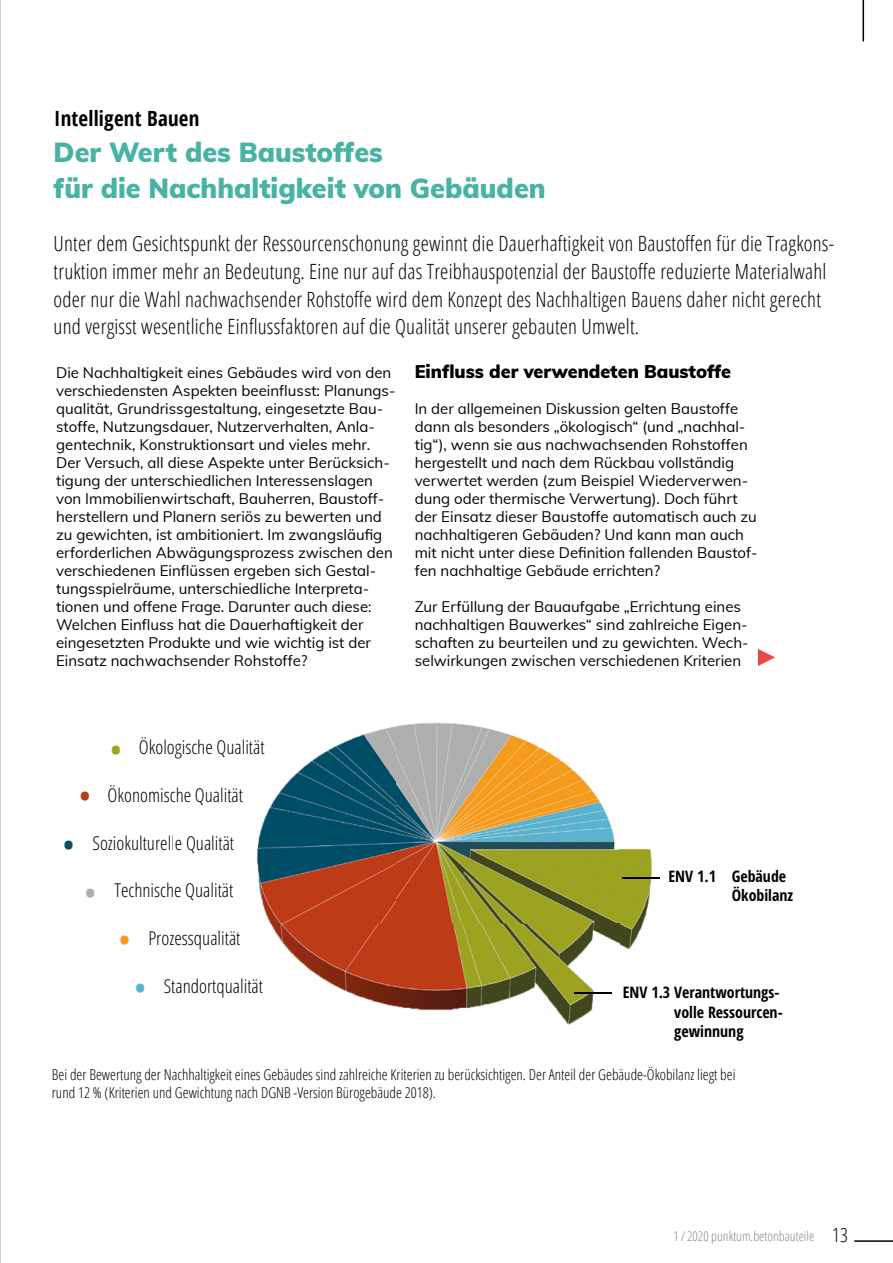
<style>
.page{position:relative;width:893px;height:1263px;background:#fff}
.page>*{position:absolute;margin:0;border:0;box-sizing:border-box;transform-origin:0 0}
.t1{font:300 condensed 38.1px "Open Sans";color:#9ea41f}
.t2{font:300 condensed 38.1px "Open Sans";color:#be3c18}
.t3{font:300 condensed 38.1px "Open Sans";color:#0f4e67}
.t4{font:300 condensed 38.1px "Open Sans";color:#b0afaf}
.t5{font:300 condensed 38.1px "Open Sans";color:#f59b1f}
.t6{font:300 condensed 38.1px "Open Sans";color:#5ab3ce}
.t7{font:900 27px/36px "Muli";color:#48b2a5}
.t8{font:300 condensed 21px/27.9px "Open Sans";letter-spacing:.01em;color:#000}
.t9{font:700 condensed 21px "Open Sans";letter-spacing:.01em;color:#000}
.t10{font:300 condensed 19.05px "Open Sans";color:#000}
.t11{font:900 18px "Muli";color:#000}
.t12{font:700 condensed 15.9px/19px "Open Sans";color:#000}
.t13{font:15px/18px "Muli";color:#000}
.t14{font:300 condensed 15px/18px "Open Sans";color:#000}
.t15{font:300 condensed 13.5px "Open Sans";color:#878787}
.s1{font-size:19.5px;color:#000}
</style>
<div class="page">
<svg style="left:758px;top:649px;width:17px;height:17px"></svg>
<img style="left:257px;top:722px;width:403px;height:303px">
<img style="left:257px;top:737px;width:7px;height:22px">
<img style="left:257px;top:978px;width:6px;height:19px">
<hr style="left:623px;top:877px;width:37px;height:1px;background:#000">
<hr style="left:574px;top:992px;width:38px;height:1px;background:#000">
<hr style="left:854px;top:1240px;width:39px;height:2px;background:#000">
<hr style="left:862px;top:0;width:2px;height:41px;background:#000">
<h3 class="t9" style="left:54px;top:104px;width:147px">Intelligent Bauen</h3>
<h2 class="t7" style="left:54px;top:133px;width:494px">Der Wert des Baustoffes<br>für die Nachhaltigkeit von Gebäuden</h2>
<p class="t8" style="left:54px;top:228px;width:782px">Unter dem Gesichtspunkt der Ressourcenschonung gewinnt die Dauerhaftigkeit von Baustoffen für die Tragkons&shy;truktion immer mehr an Bedeutung. Eine nur auf das Treibhauspotenzial der Baustoffe reduzierte Materialwahl oder nur die Wahl nachwachsender Rohstoffe wird dem Konzept des Nachhaltigen Bauens daher nicht gerecht und vergisst wesentliche Einflussfaktoren auf die Qualität unserer gebauten Umwelt.</p>
<p class="t13" style="left:56px;top:363px;width:341px">Die Nachhaltigkeit eines Gebäudes wird von den verschiedensten Aspekten beeinflusst: Planungs&shy;qualität, Grundrissgestaltung, eingesetzte Bau&shy;stoffe, Nutzungsdauer, Nutzerverhalten, Anla&shy;gentechnik, Konstruktionsart und vieles mehr.<br>Der Versuch, all diese Aspekte unter Berücksich&shy;tigung der unterschiedlichen Interessenslagen von Immobilienwirtschaft, Bauherren, Baustoff&shy;herstellern und Planern seriös zu bewerten und zu gewichten, ist ambitioniert. Im zwangsläufig erforderlichen Abwägungsprozess zwischen den verschiedenen Einflüssen ergeben sich Gestal&shy;tungsspielräume, unterschiedliche Interpreta&shy;tionen und offene Frage. Darunter auch diese:<br>Welchen Einfluss hat die Dauerhaftigkeit der eingesetzten Produkte und wie wichtig ist der Einsatz nachwachsender Rohstoffe?</p>
<p class="t11" style="left:415px;top:358px;width:318px">Einfluss der verwendeten Baustoffe</p>
<p class="t13" style="left:415px;top:399px;width:344px">In der allgemeinen Diskussion gelten Baustoffe dann als besonders „ökologisch“ (und „nachhal&shy;tig“), wenn sie aus nachwachsenden Rohstoffen hergestellt und nach dem Rückbau vollständig verwertet werden (zum Beispiel Wiederverwen&shy;dung oder thermische Verwertung). Doch führt der Einsatz dieser Baustoffe automatisch auch zu nachhaltigeren Gebäuden? Und kann man auch mit nicht unter diese Definition fallenden Baustof&shy;fen nachhaltige Gebäude errichten?</p>
<p class="t13" style="left:415px;top:597px;width:335px">Zur Erfüllung der Bauaufgabe „Errichtung eines nachhaltigen Bauwerkes“ sind zahlreiche Eigen&shy;schaften zu beurteilen und zu gewichten. Wech&shy;selwirkungen zwischen verschiedenen Kriterien</p>
<h1 class="t3" style="left:62px;top:820px;width:16px">•</h1>
<p class="t10" style="left:139px;top:734px;width:127px">Ökologische Qualität</p>
<p class="t10" style="left:108px;top:782px;width:137px">Ökonomische Qualität</p>
<p class="t10" style="left:92px;top:830px;width:143px">Soziokulturelle Qualität</p>
<p class="t10" style="left:114px;top:877px;width:121px">Technische Qualität</p>
<p class="t10" style="left:148px;top:925px;width:94px">Prozessqualität</p>
<p class="t10" style="left:164px;top:973px;width:101px">Standortqualität</p>
<h1 class="t1" style="left:109px;top:724px;width:16px">•</h1>
<h1 class="t2" style="left:78px;top:771px;width:16px">•</h1>
<h1 class="t4" style="left:83px;top:867px;width:16px">•</h1>
<h1 class="t5" style="left:118px;top:914px;width:16px">•</h1>
<h1 class="t6" style="left:133px;top:962px;width:16px">•</h1>
<p class="t12" style="left:732px;top:866px;width:63px;text-indent:-63px">ENV 1.1 Gebäude<br>Ökobilanz</p>
<p class="t12" style="left:674px;top:983px;width:110px;text-indent:-52px">ENV 1.3 Verantwortungs&shy;volle Ressourcen&shy;gewinnung</p>
<p class="t14" style="left:52px;top:1065px;width:685px">Bei der Bewertung der Nachhaltigkeit eines Gebäudes sind zahlreiche Kriterien zu berücksichtigen. Der Anteil der Gebäude-Ökobilanz liegt bei rund 12 % (Kriterien und Gewichtung nach DGNB -Version Bürogebäude 2018).</p>
<p class="t15" style="left:673px;top:1227px;width:176px">1 / 2020 punktum.betonbauteile <span class="s1">13</span></p>
</div>
